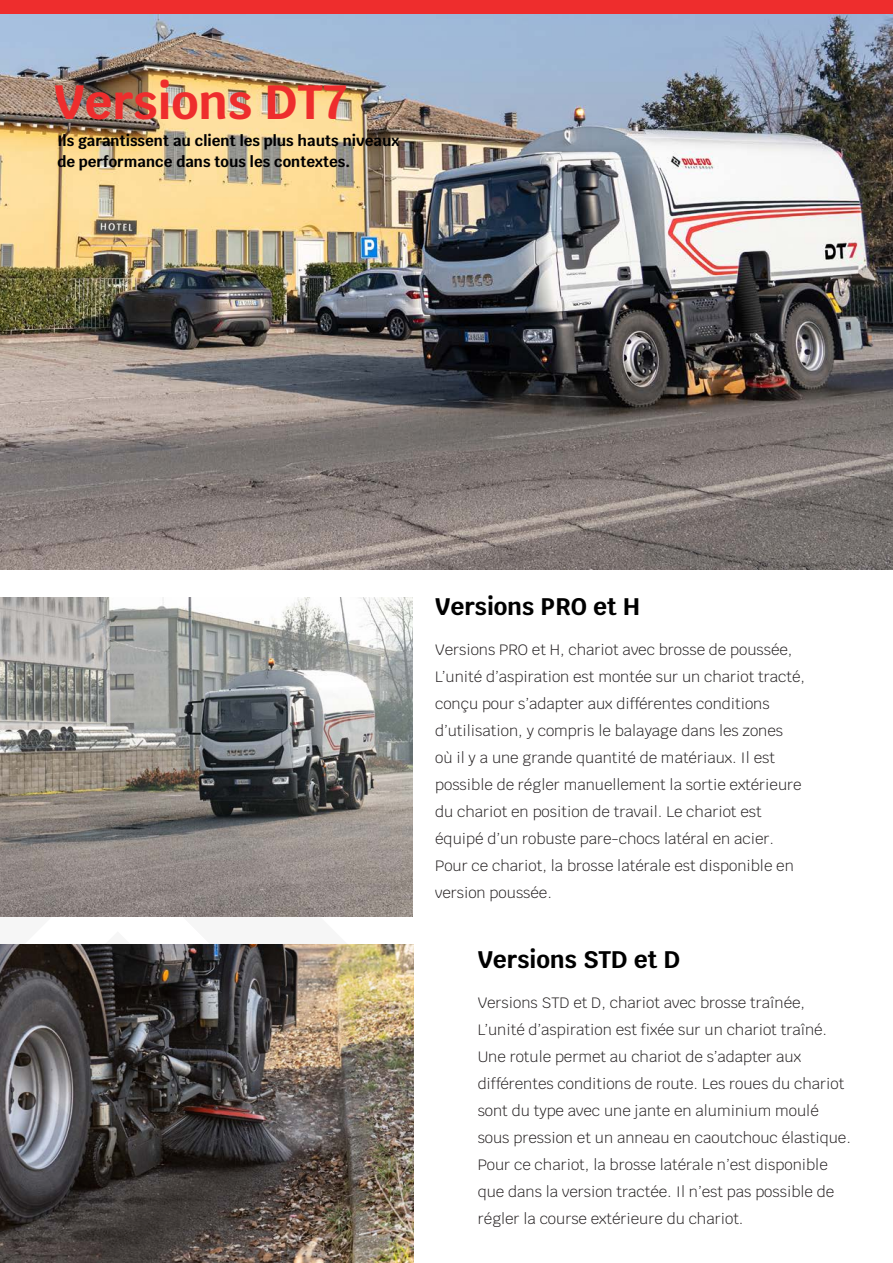
<style>
.page{position:relative;width:893px;height:1263px;background:#fff}
.page>*{position:absolute;margin:0;border:0;box-sizing:border-box;transform-origin:0 0}
.t1{font:700 48px "Krub";color:#ee2d2d}
.t2{font:700 24px "Krub";color:#000}
.Paragrafo{font:300 15px/27px "Krub";color:#231f20}
.t3{font:700 15px/21px "Krub";color:#000001}
</style>
<div class="page">
<div style="left:0;top:0;width:893px;height:15px;background:#ee2d2d"></div>
<img style="left:0;top:15px;width:893px;height:554px">
<img style="left:187px;top:944px;width:227px;height:319px">
<img style="left:0;top:597px;width:412px;height:319px">
<img style="left:49px;top:714px;width:362px;height:481px">
<svg style="left:187px;top:931px;width:9px;height:157px"></svg>
<svg style="left:0;top:823px;width:187px;height:440px;background:#605b5b"></svg>
<p class="t1" style="left:54px;top:74px;width:294px">Versions DT7</p>
<p class="t3" style="left:57px;top:130px;width:343px">Ils garantissent au client les plus hauts niveaux de performance dans tous les contextes.</p>
<p class="t2" style="left:435px;top:593px;width:206px">Versions PRO et H</p>
<p class="Paragrafo" style="left:435px;top:636px;width:371px">Versions PRO et H, chariot avec brosse de poussée, L’unité d’aspiration est montée sur un chariot tracté, conçu pour s’adapter aux différentes conditions d’utilisation, y compris le balayage dans les zones<br>où il y a une grande quantité de matériaux. Il est possible de régler manuellement la sortie extérieure du chariot en position de travail. Le chariot est équipé d’un robuste pare-chocs latéral en acier.<br>Pour ce chariot, la brosse latérale est disponible en version poussée.</p>
<p class="t2" style="left:478px;top:946px;width:204px">Versions STD et D</p>
<p class="Paragrafo" style="left:478px;top:989px;width:375px">Versions STD et D, chariot avec brosse traînée, L’unité d’aspiration est fixée sur un chariot traîné.<br>Une rotule permet au chariot de s’adapter aux différentes conditions de route. Les roues du chariot sont du type avec une jante en aluminium moulé sous pression et un anneau en caoutchouc élastique.<br>Pour ce chariot, la brosse latérale n’est disponible que dans la version tractée. Il n’est pas possible de régler la course extérieure du chariot.</p>
</div>
